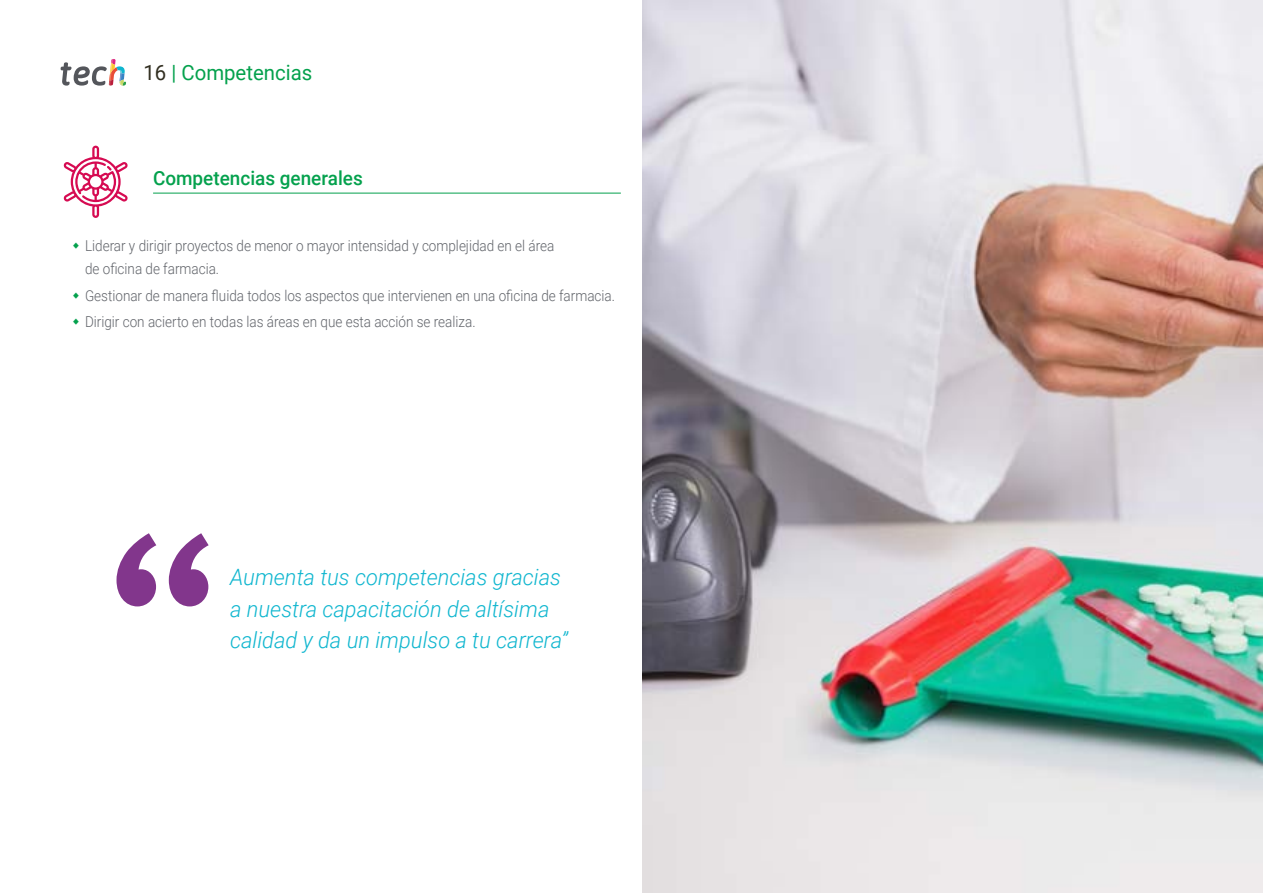
<style>
.page{position:relative;width:1263px;height:893px;background:#fff}
.page>*{position:absolute;margin:0;border:0;box-sizing:border-box;transform-origin:0 0}
.t1{font:italic 300 22.5px/31.5px "Roboto";color:#0fb6cf}
.t2{font:21px "Roboto";color:#04a14d}
.t3{font:500 19.5px "Roboto";color:#04a14d}
.t4{font:300 15px/22.5px "Roboto";color:#61646a;scale:.9 1}
.s1{color:#312e20}
</style>
<div class="page">
<hr style="left:153px;top:193px;width:468px;height:1px;background:#04a14d">
<svg style="left:63px;top:146px;width:65px;height:72px"></svg>
<img style="left:642px;top:0;width:621px;height:893px">
<svg style="left:61px;top:59px;width:65px;height:27px"></svg>
<svg style="left:116px;top:533px;width:93px;height:73px"></svg>
<h2 class="t2" style="left:144px;top:57px;width:170px"><span class="s1">16</span> | Competencias</h2>
<h3 class="t3" style="left:153px;top:164px;width:211px">Competencias generales</h3>
<p class="t4" style="left:85px;top:234px;width:523px">Liderar y dirigir proyectos de menor o mayor intensidad y complejidad en el área de oficina de farmacia.</p>
<p class="t4" style="left:85px;top:281px;width:590px;line-height:26.7px">Gestionar de manera fluida todos los aspectos que intervienen en una oficina de farmacia.<br>Dirigir con acierto en todas las áreas en que esta acción se realiza.</p>
<h1 class="t1" style="left:230px;top:560px;width:339px">Aumenta tus competencias gracias a nuestra capacitación de altísima calidad y da un impulso a tu carrera”</h1>
</div>
